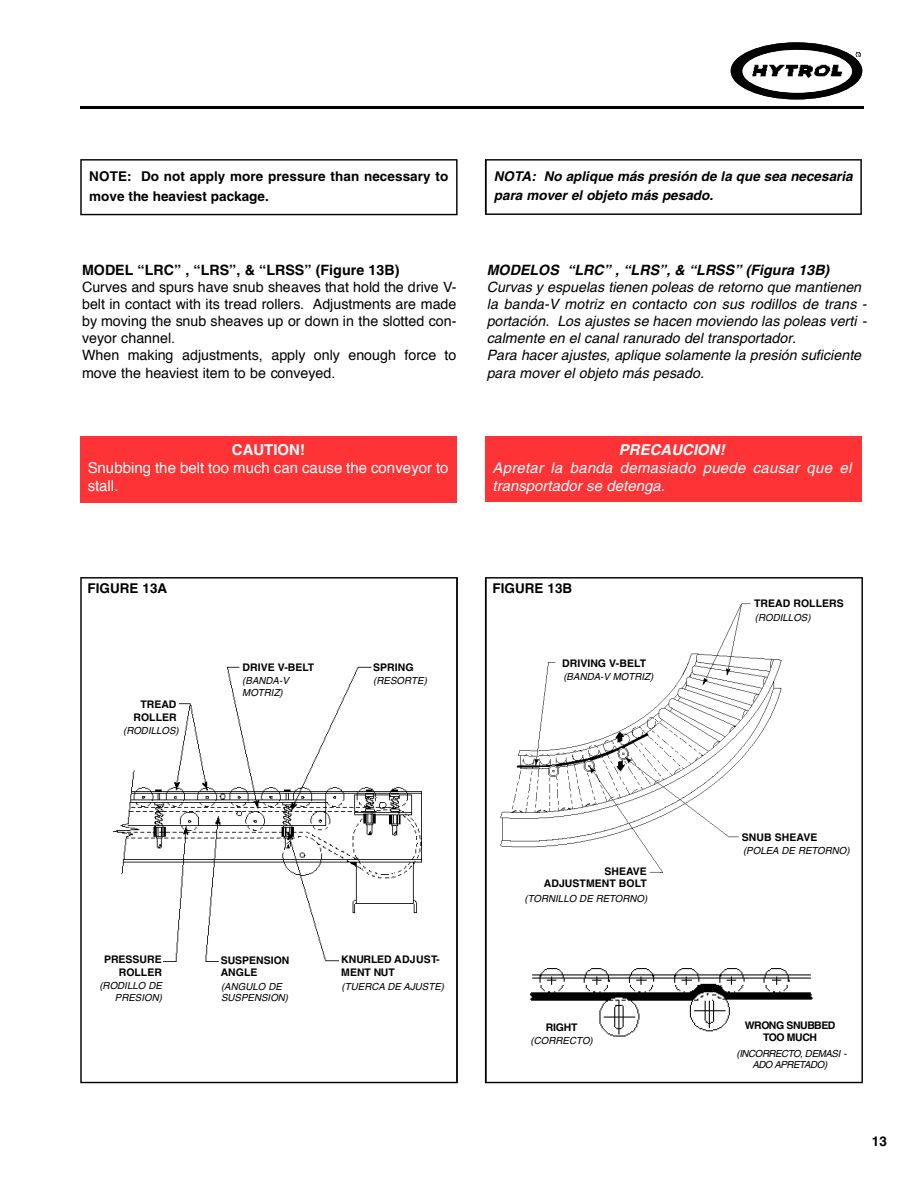
<style>
.page{position:relative;width:918px;height:1188px;background:#fff}
.page>*{position:absolute;margin:0;border:0;box-sizing:border-box;transform-origin:0 0}
.t1{font:italic 15px/18px "Helvetica";letter-spacing:.02em;color:#fff}
.t2{font:15px/18px "Helvetica";color:#fff}
.t3{font:italic 700 15px "Helvetica";color:#fff}
.t4{font:700 15px "Helvetica";color:#fff}
.t5{font:italic 14.25px/17.1px "Helvetica";color:#000}
.t6{font:14.25px/17.1px "Helvetica";color:#000}
.t7{font:italic 700 14.25px "Helvetica";color:#000}
.t8{font:700 14.25px "Helvetica";color:#000}
.t9{font:700 13.5px/19.8px "Helvetica";color:#000}
.t10{font:italic 700 13.5px/19.5px "Helvetica";color:#000}
.t11{font:700 10.5px/12.6px "Helvetica";color:#000;text-align:right}
.t12{font:700 10.5px/12.6px "Helvetica";letter-spacing:-.045em;color:#000;text-align:center}
.t13{font:italic 9.75px/11.9px "Helvetica";color:#000}
.t14{font:italic 9.75px/11.9px "Helvetica";letter-spacing:-.04em;color:#000;text-align:center}
</style>
<div class="page">
<hr style="left:80px;top:106px;width:783px;height:3px;background:#000">
<svg style="left:730px;top:42px;width:133px;height:58px"></svg>
<svg style="left:80px;top:577px;width:378px;height:506px"></svg>
<svg style="left:485px;top:577px;width:378px;height:506px"></svg>
<div style="left:506px;top:942px;width:306px;height:99px;background:#fff"></div>
<img style="left:530px;top:968px;width:282px;height:69px">
<div style="left:126px;top:699px;width:52px;height:32px;background:#fff"></div>
<div style="left:561px;top:657px;width:88px;height:14px;background:#fff"></div>
<div style="left:753px;top:598px;width:94px;height:14px;background:#fff"></div>
<div style="left:741px;top:832px;width:82px;height:13px;background:#fff"></div>
<div style="left:534px;top:866px;width:114px;height:26px;background:#fff"></div>
<div style="left:529px;top:1022px;width:66px;height:14px;background:#fff"></div>
<div style="left:100px;top:954px;width:63px;height:27px;background:#fff"></div>
<div style="left:340px;top:954px;width:101px;height:26px;background:#fff"></div>
<div style="left:241px;top:662px;width:87px;height:15px;background:#fff"></div>
<div style="left:372px;top:662px;width:43px;height:17px;background:#fff"></div>
<div style="left:219px;top:954px;width:74px;height:28px;background:#fff"></div>
<div style="left:118px;top:725px;width:62px;height:14px;background:#fff"></div>
<div style="left:241px;top:675px;width:52px;height:25px;background:#fff"></div>
<div style="left:372px;top:676px;width:62px;height:14px;background:#fff"></div>
<div style="left:340px;top:981px;width:111px;height:13px;background:#fff"></div>
<div style="left:220px;top:981px;width:76px;height:24px;background:#fff"></div>
<div style="left:98px;top:981px;width:65px;height:25px;background:#fff"></div>
<div style="left:562px;top:671px;width:98px;height:13px;background:#fff"></div>
<div style="left:753px;top:613px;width:66px;height:12px;background:#fff"></div>
<div style="left:742px;top:846px;width:114px;height:13px;background:#fff"></div>
<div style="left:519px;top:893px;width:130px;height:13px;background:#fff"></div>
<div style="left:528px;top:1036px;width:67px;height:13px;background:#fff"></div>
<div style="left:734px;top:1048px;width:111px;height:26px;background:#fff"></div>
<svg style="left:80px;top:159px;width:378px;height:56px"></svg>
<svg style="left:485px;top:159px;width:377px;height:56px"></svg>
<div style="left:485px;top:436px;width:376px;height:66px;background:#fe3335"></div>
<div style="left:80px;top:436px;width:377px;height:67px;background:#fe3335"></div>
<p class="t9" style="left:89px;top:166px;width:361px">NOTE: Do not apply more pressure than necessary to move the heaviest package.</p>
<p class="t10" style="left:494px;top:166px;width:360px">NOTA: No aplique más presión de la que sea necesaria para mover el objeto más pesado.</p>
<p class="t8" style="left:82px;top:262px;width:319px">MODEL “LRC” , “LRS”, &amp; “LRSS” (Figure 13B)</p>
<p class="t6" style="left:82px;top:280px;width:376px">Curves and spurs have snub sheaves that hold the drive V&shy;belt in contact with its tread rollers. Adjustments are made by moving the snub sheaves up or down in the slotted con&shy;veyor channel.<br>When making adjustments, apply only enough force to move the heaviest item to be conveyed.</p>
<p class="t4" style="left:232px;top:441px;width:75px">CAUTION!</p>
<p class="t2" style="left:88px;top:460px;width:362px">Snubbing the belt too much can cause the conveyor to stall.</p>
<p class="t7" style="left:487px;top:262px;width:344px">MODELOS “LRC” , “LRS”, &amp; “LRSS” (Figura 13B)</p>
<p class="t5" style="left:487px;top:278px;width:381px">Curvas y espuelas tienen poleas de retorno que mantienen la banda-V motriz en contacto con sus rodillos de trans - portación. Los ajustes se hacen moviendo las poleas verti - calmente en el canal ranurado del transportador.<br>Para hacer ajustes, aplique solamente la presión suficiente para mover el objeto más pesado.</p>
<p class="t3" style="left:619px;top:441px;width:107px">PRECAUCION!</p>
<p class="t1" style="left:492px;top:459px;width:360px">Apretar la banda demasiado puede causar que el transportador se detenga.</p>
<p class="t9" style="left:87px;top:579px;width:81px">FIGURE 13A</p>
<p class="t9" style="left:492px;top:578px;width:81px">FIGURE 13B</p>
<p class="t11" style="left:243px;top:661px;width:73px">DRIVE V-BELT</p>
<p class="t11" style="left:373px;top:661px;width:42px">SPRING</p>
<p class="t11" style="left:134px;top:698px;width:45px">TREAD<br>ROLLER</p>
<p class="t13" style="left:123px;top:725px;width:57px">(RODILLOS)</p>
<p class="t13" style="left:242px;top:675px;width:48px">(BANDA-V<br>MOTRIZ)</p>
<p class="t13" style="left:373px;top:675px;width:55px">(RESORTE)</p>
<p class="t11" style="left:104px;top:953px;width:59px">PRESSURE<br>ROLLER</p>
<p class="t11" style="left:341px;top:953px;width:100px;text-align:left">KNURLED A D J U S T-<br>MENT NUT</p>
<p class="t11" style="left:221px;top:954px;width:70px;text-align:left">SUSPENSION<br>ANGLE</p>
<p class="t13" style="left:99px;top:980px;width:64px;text-align:right">(RODILLO DE<br>PRESION)</p>
<p class="t13" style="left:221px;top:980px;width:62px">(ANGULO DE</p>
<p class="t13" style="left:342px;top:980px;width:104px">(TUERCA DE AJUSTE)</p>
<p class="t13" style="left:221px;top:992px;width:69px">SUSPENSION)</p>
<p class="t11" style="left:562px;top:657px;width:85px">DRIVING V-BELT</p>
<p class="t13" style="left:563px;top:670px;width:92px">(BANDA-V MOTRIZ)</p>
<p class="t11" style="left:544px;top:865px;width:104px">SHEAVE<br>ADJUSTMENT BOLT</p>
<p class="t13" style="left:525px;top:893px;width:124px">(TORNILLO DE RETORNO)</p>
<p class="t11" style="left:754px;top:597px;width:91px">TREAD ROLLERS</p>
<p class="t13" style="left:755px;top:612px;width:57px">(RODILLOS)</p>
<p class="t11" style="left:742px;top:831px;width:77px">SNUB SHEAVE</p>
<p class="t13" style="left:743px;top:845px;width:108px">(POLEA DE RETORNO)</p>
<p class="t11" style="left:546px;top:1021px;width:33px">R IG H T</p>
<p class="t12" style="left:745px;top:1019px;width:92px">WRONG SNUBBED<br>TOO MUCH</p>
<p class="t13" style="left:531px;top:1035px;width:64px">(CORRECTO)</p>
<p class="t14" style="left:737px;top:1047px;width:112px">(IN C O R R E C TO, DEMASI -<br>ADO A P R E TA D O )</p>
<p class="t9" style="left:872px;top:1131px;width:17px">13</p>
</div>
